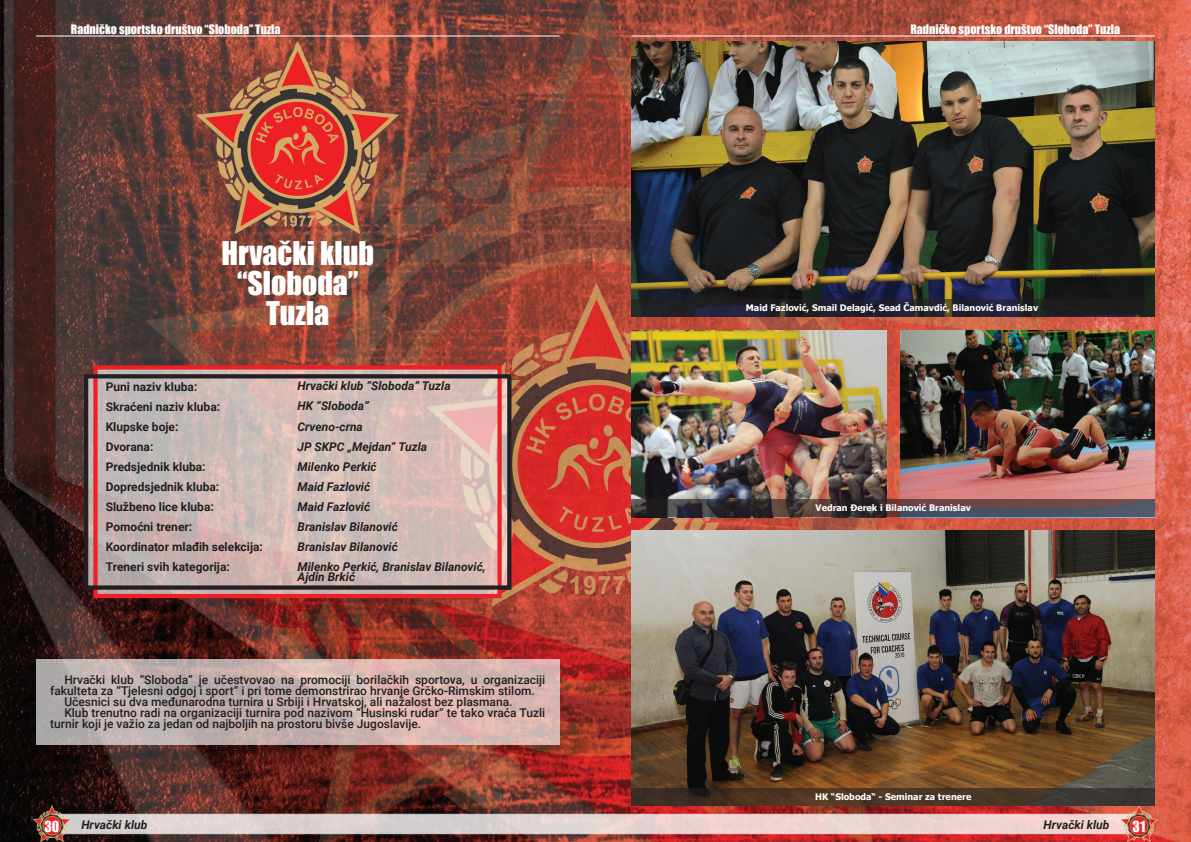
<style>
.page{position:relative;width:1191px;height:842px;background:#fff}
.page>*{position:absolute;margin:0;border:0;box-sizing:border-box;transform-origin:0 0}
.t1{font:30px/30px "Impact";color:#fff;text-align:center}
.t2{font:14px "Impact";color:#fff}
.t3{font:500 12px "Roboto";color:#231f20}
.t4{font:italic 700 12px/20px "Roboto";color:#231f20}
.t5{font:700 12px/20px "Roboto";color:#231f20}
.t6{font:12px "Impact";color:#fff}
.t7{font:700 9px "Tahoma";color:#fff}
</style>
<div class="page">
<img style="left:0;top:0;width:1191px;height:842px">
<svg style="left:71px;top:814px;width:1049px;height:20px;background:#e3d1d0"></svg>
<img style="left:33px;top:806px;width:38px;height:36px">
<img style="left:1120px;top:806px;width:38px;height:36px">
<hr style="left:631px;top:36px;width:524px;height:1px;background:#fff">
<hr style="left:36px;top:36px;width:523px;height:1px;background:#fff">
<img style="left:426px;top:283px;width:340px;height:323px">
<img style="left:197px;top:41px;width:202px;height:192px">
<svg style="left:89px;top:379px;width:417px;height:206px;background:#cfbab6"></svg>
<svg style="left:98px;top:370px;width:399px;height:4px;background:#d0bcb8"></svg>
<svg style="left:98px;top:590px;width:399px;height:3px"></svg>
<div style="left:93px;top:365px;width:409px;height:233px;border:4px solid #ed2026"></div>
<div style="left:84px;top:374px;width:427px;height:216px;border:4px solid #231f20"></div>
<svg style="left:36px;top:659px;width:523px;height:86px;background:#c9b2b0"></svg>
<img style="left:631px;top:530px;width:524px;height:258px">
<img style="left:631px;top:41px;width:524px;height:258px">
<svg style="left:631px;top:788px;width:524px;height:18px;background:#443326"></svg>
<svg style="left:631px;top:299px;width:524px;height:18px;background:#212129"></svg>
<img style="left:900px;top:330px;width:255px;height:169px">
<img style="left:631px;top:330px;width:255px;height:169px">
<svg style="left:631px;top:499px;width:524px;height:18px;background:#493f44"></svg>
<p class="t6" style="left:71px;top:20px;width:211px">Radničko sportsko društvo “Sloboda” Tuzla</p>
<p class="t6" style="left:910px;top:20px;width:211px">Radničko sportsko društvo “Sloboda” Tuzla</p>
<h1 class="t1" style="left:221px;top:237px;width:154px">Hrvački klub “Sloboda”<br>Tuzla</h1>
<p class="t5" style="left:106px;top:376px;width:159px">Puni naziv kluba:<br>Skraćeni naziv kluba:<br>Klupske boje:<br>Dvorana:<br>Predsjednik kluba:<br>Dopredsjednik kluba:<br>Službeno lice kluba:<br>Pomoćni trener:<br>Koordinator mlađih selekcija:<br>Treneri svih kategorija:</p>
<p class="t4" style="left:297px;top:376px;width:190px">Hrvački klub “Sloboda” Tuzla<br>HK “Sloboda”<br>Crveno-crna<br>JP SKPC „Mejdan“ Tuzla<br>Milenko Perkić<br>Maid Fazlović<br>Maid Fazlović<br>Branislav Bilanović<br>Branislav Bilanović<br>Milenko Perkić, Branislav Bilanović,</p>
<p class="t4" style="left:297px;top:566px;width:59px">Ajdin Brkić</p>
<p class="t3" style="left:64px;top:672px;width:482px">Hrvački klub “Sloboda” je učestvovao na promociji borilačkih sportova, u organizaciji</p>
<p class="t3" style="left:50px;top:683px;width:486px">fakulteta za “Tjelesni odgoj i sport” i pri tome demonstrirao hrvanje Grčko-Rimskim stilom.</p>
<p class="t3" style="left:64px;top:694px;width:450px">Učesnici su dva međunarodna turnira u Srbiji i Hrvatskoj, ali nažalost bez plasmana.</p>
<p class="t3" style="left:64px;top:705px;width:482px">Klub trenutno radi na organizaciji turnira pod nazivom “Husinski rudar“ te tako vraća Tuzli</p>
<p class="t3" style="left:50px;top:716px;width:372px">turnir koji je važio za jedan od najboljih na prostoru bivše Jugoslavije.</p>
<p class="t7" style="left:746px;top:302px;width:294px">Maid Fazlović, Smail Delagić, Sead Čamavdić, Bilanović Branislav</p>
<p class="t7" style="left:815px;top:502px;width:157px">Vedran Đerek i Bilanović Branislav</p>
<p class="t7" style="left:815px;top:791px;width:158px">HK “Sloboda“ - Seminar za trenere</p>
<p class="t4" style="left:81px;top:814px;width:67px">Hrvački klub</p>
<p class="t4" style="left:1043px;top:814px;width:67px">Hrvački klub</p>
<p class="t2" style="left:44px;top:816px;width:16px">30</p>
<p class="t2" style="left:1132px;top:816px;width:14px">31</p>
</div>
